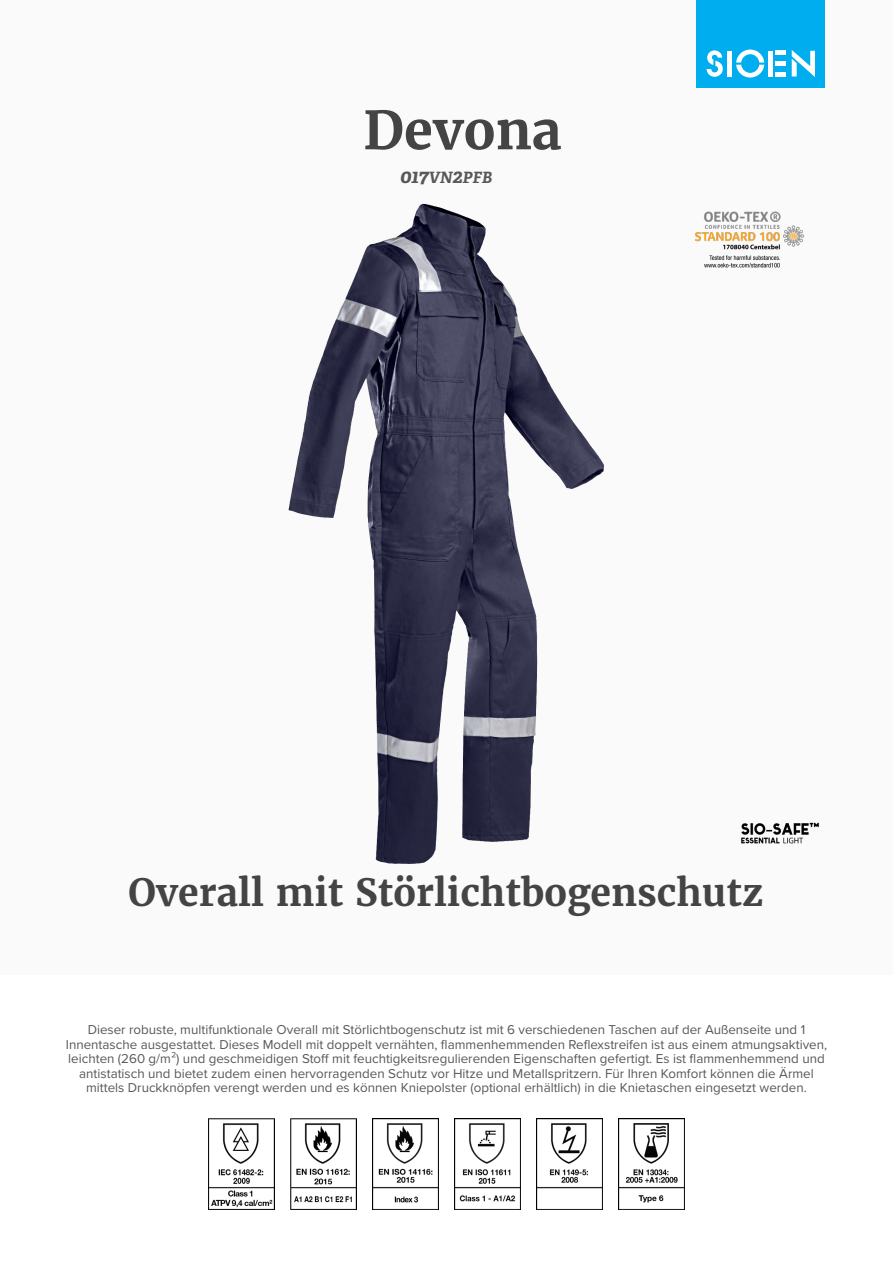
<style>
.page{position:relative;width:893px;height:1263px;background:#fff}
.page>*{position:absolute;margin:0;border:0;box-sizing:border-box;transform-origin:0 0}
.product_name{font:700 52.5px "Merriweather";color:#444}
.product_h2{font:700 37.5px "Merriweather";color:#444}
.product_ref{font:italic 700 15.6px "Adelle";color:#57585a}
.product_description{font:13.35px/14.4px "Proxima Nova";color:#57585a;text-align:center}
.s1{font-size:19.5px}
</style>
<div class="page">
<div style="left:0;top:0;width:893px;height:974px;background:#fafafa"></div>
<div style="left:697px;top:0;width:128px;height:88px;background:#00aeef"></div>
<svg style="left:707px;top:50px;width:16px;height:27px"></svg>
<svg style="left:736px;top:50px;width:28px;height:28px"></svg>
<div style="left:727px;top:51px;width:5px;height:26px;background:#fff"></div>
<div style="left:768px;top:51px;width:5px;height:26px;background:#fff"></div>
<div style="left:775px;top:72px;width:11px;height:5px;background:#fff"></div>
<div style="left:775px;top:61px;width:11px;height:5px;background:#fff"></div>
<hr style="left:775px;top:51px;width:11px;height:4px;background:#fff">
<svg style="left:792px;top:50px;width:23px;height:27px"></svg>
<img style="left:741px;top:822px;width:78px;height:22px">
<img style="left:695px;top:211px;width:109px;height:57px">
<img style="left:208px;top:1118px;width:66px;height:92px">
<img style="left:290px;top:1118px;width:67px;height:92px">
<img style="left:372px;top:1118px;width:66px;height:92px">
<img style="left:454px;top:1118px;width:67px;height:92px">
<img style="left:536px;top:1118px;width:67px;height:92px">
<img style="left:618px;top:1118px;width:67px;height:92px">
<img style="left:288px;top:203px;width:316px;height:661px">
<p class="product_name" style="left:363px;top:97px;width:200px">Devona</p>
<p class="product_ref" style="left:400px;top:168px;width:93px"><span class="s1">017</span>VN<span class="s1">2</span>PFB</p>
<p class="product_h2" style="left:129px;top:868px;width:636px">Overall mit Störlichtbogenschutz</p>
<p class="product_description" style="left:66px;top:1022px;width:763px">Dieser robuste, multifunktionale Overall mit Störlichtbogenschutz ist mit 6 verschiedenen Taschen auf der Außenseite und 1<br>Innentasche ausgestattet. Dieses Modell mit doppelt vernähten, flammenhemmenden Reflexstreifen ist aus einem atmungsaktiven, leichten (260 g/m²) und geschmeidigen Stoff mit feuchtigkeitsregulierenden Eigenschaften gefertigt. Es ist flammenhemmend und antistatisch und bietet zudem einen hervorragenden Schutz vor Hitze und Metallspritzern. Für Ihren Komfort können die Ärmel mittels Druckknöpfen verengt werden und es können Kniepolster (optional erhältlich) in die Knietaschen eingesetzt werden.</p>
</div>
